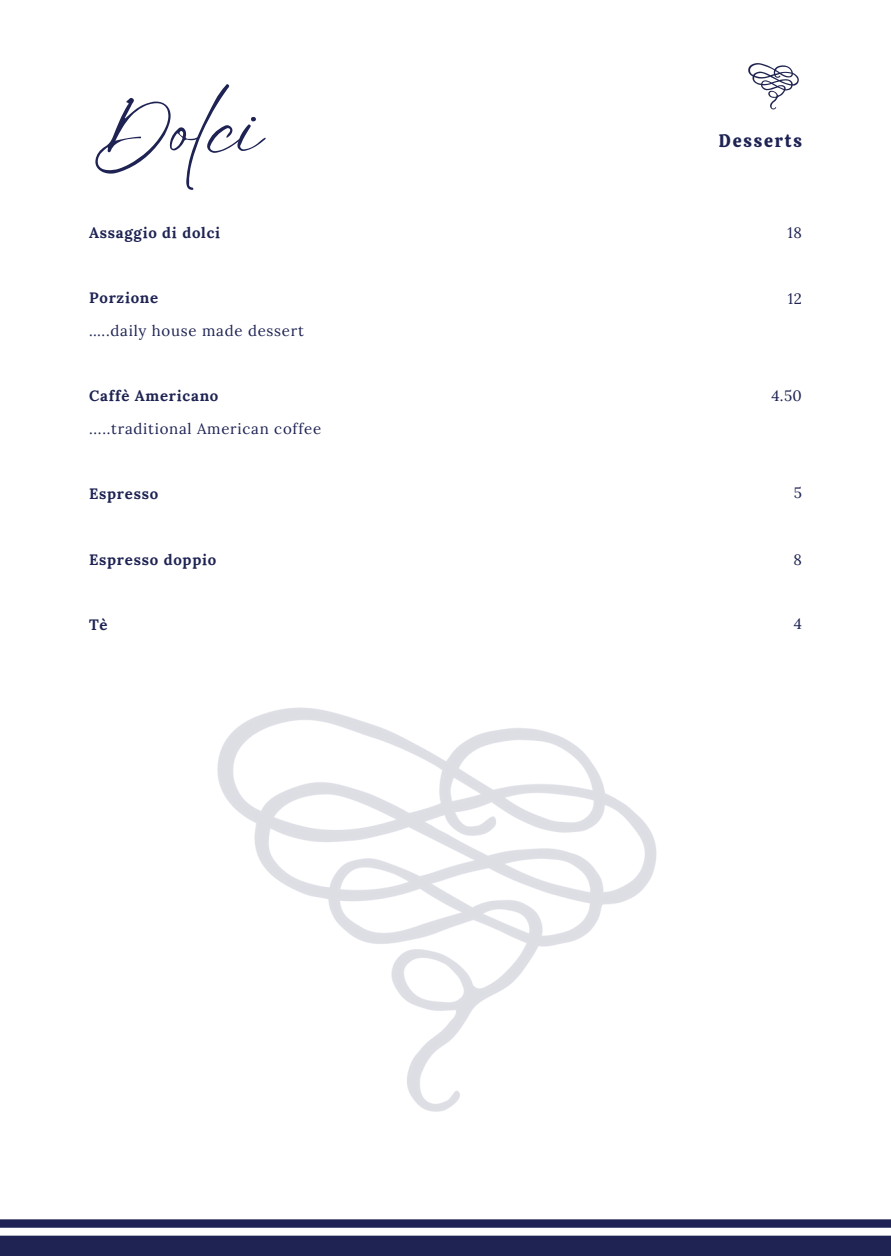
<style>
.page{position:relative;width:891px;height:1256px;background:#fff}
.page>*{position:absolute;margin:0;border:0;box-sizing:border-box;transform-origin:0 0}
.t1{font:75px "Eyesome Script";color:#1e2353}
.t2{font:18px "Calistoga";letter-spacing:.1em;color:#1e2353}
.t3{font:15px "Lora";letter-spacing:.05em;color:#1e2353}
.t4{font:700 15px "Lora";letter-spacing:.05em;color:#1e2353}
</style>
<div class="page">
<div style="left:0;top:1219px;width:891px;height:8px;background:#1e2353"></div>
<div style="left:0;top:1235px;width:891px;height:20px;background:#1e2353"></div>
<img style="left:217px;top:707px;width:440px;height:405px">
<img style="left:748px;top:63px;width:51px;height:47px">
<h1 class="t1" style="left:91px;top:81px;width:174px">Dolci</h1>
<p class="t2" style="left:719px;top:129px;width:84px">Desserts</p>
<h2 class="t4" style="left:89px;top:223px;width:133px">Assaggio di dolci</h2>
<h3 class="t3" style="left:788px;top:223px;width:16px">18</h3>
<h3 class="t4" style="left:89px;top:288px;width:71px">Porzione</h3>
<p class="t3" style="left:89px;top:321px;width:216px">…..daily house made dessert</p>
<p class="t3" style="left:788px;top:289px;width:15px">12</p>
<p class="t4" style="left:89px;top:386px;width:131px">Caffè Americano</p>
<p class="t3" style="left:89px;top:419px;width:234px">.....traditional American coffee</p>
<p class="t3" style="left:771px;top:386px;width:32px">4.50</p>
<p class="t4" style="left:89px;top:484px;width:71px">Espresso</p>
<p class="t3" style="left:794px;top:482px;width:10px">5</p>
<h3 class="t4" style="left:89px;top:549px;width:129px">Espresso doppio</h3>
<p class="t3" style="left:793px;top:550px;width:10px">8</p>
<h3 class="t4" style="left:89px;top:614px;width:20px">Tè</h3>
<p class="t3" style="left:794px;top:614px;width:10px">4</p>
</div>
